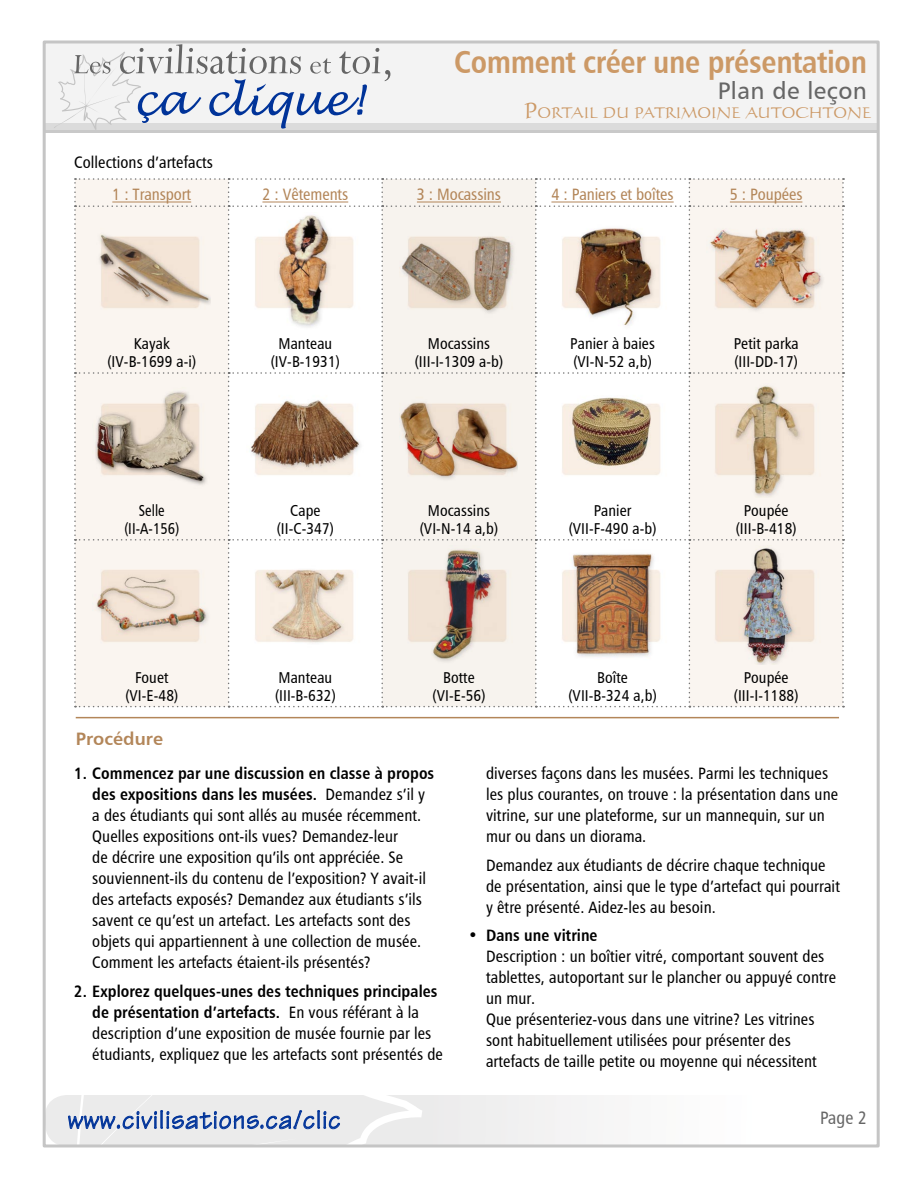
<style>
.page{position:relative;width:918px;height:1188px;background:#fff}
.page>*{position:absolute;margin:0;border:0;box-sizing:border-box;transform-origin:0 0}
.t1{font:31.5px "Humanist 777 BT Bold Condensed B";letter-spacing:-.01em;color:#c96}
.t2{font:27px "Technical Plain";letter-spacing:.03em;color:#039}
.t3{font:24px "Humanist 777 BT Roman B";letter-spacing:.02em;color:#666}
.Heading_1_rule_above{font:18px "Humanist 777 BT Bold B";color:#b38659}
.Page{font:18px "Humanist 777 BT Roman Condensed B";color:#666}
.Bullets_NumberedList{font:16.5px/21px "Humanist 777 BT Roman Condensed B";letter-spacing:.005em;color:#000}
.Text{font:16.5px "Humanist 777 BT Roman Condensed B";letter-spacing:-.005em;color:#b38659}
.Bullets_NumberedList-2{font:16.5px "Humanist 777 BT Roman Condensed B";letter-spacing:-.005em;color:#b38659}
.Table_small{font:15.75px/18px "Humanist 777 BT Roman Condensed B";letter-spacing:.005em;color:#000;text-align:center}
.Table_small-2{font:15.75px/18px "Humanist 777 BT Roman Condensed B";letter-spacing:.005em;color:#000;text-align:center;scale:.92 1}
.t4{font:14.7px "Calligraphic 421 BT Roman B";color:#c96}
.s1{font-size:21px}
.s2{font-family:"Humanist 777 BT Bold Condensed B"}
</style>
<div class="page">
<div style="left:44px;top:52px;width:834px;height:81px;background:#c9c9c9"></div>
<svg style="left:47px;top:122px;width:829px;height:8px;background:#ddd"></svg>
<div style="left:44px;top:43px;width:834px;height:79px;background:#f3f3f3"></div>
<svg style="left:45px;top:1095px;width:834px;height:51px"></svg>
<svg style="left:54px;top:44px;width:337px;height:86px"></svg>
<hr style="left:76px;top:717px;width:763px;height:1px;background:#b38659">
<svg style="left:74px;top:178px;width:770px;height:529px"></svg>
<hr style="left:112px;top:202px;width:79px;height:1px;background:#b38659">
<hr style="left:262px;top:202px;width:86px;height:1px;background:#b38659">
<hr style="left:417px;top:202px;width:84px;height:1px;background:#b38659">
<hr style="left:551px;top:202px;width:123px;height:1px;background:#b38659">
<hr style="left:730px;top:202px;width:72px;height:1px;background:#b38659">
<img style="left:92px;top:212px;width:119px;height:119px">
<img style="left:246px;top:212px;width:118px;height:119px">
<img style="left:400px;top:212px;width:118px;height:119px">
<img style="left:553px;top:212px;width:118px;height:119px">
<img style="left:707px;top:212px;width:118px;height:119px">
<img style="left:92px;top:379px;width:119px;height:118px">
<img style="left:246px;top:379px;width:118px;height:118px">
<img style="left:400px;top:379px;width:118px;height:118px">
<img style="left:553px;top:379px;width:118px;height:118px">
<img style="left:707px;top:379px;width:118px;height:118px">
<img style="left:92px;top:546px;width:119px;height:118px">
<img style="left:246px;top:546px;width:118px;height:118px">
<img style="left:400px;top:546px;width:118px;height:118px">
<img style="left:553px;top:546px;width:118px;height:118px">
<img style="left:707px;top:546px;width:118px;height:118px">
<p class="t1" style="left:454px;top:43px;width:414px">Comment créer une présentation</p>
<p class="t3" style="left:718px;top:75px;width:151px">Plan de leçon</p>
<p class="t4" style="left:524px;top:103px;width:349px"><span class="s1">P</span>ORTAIL DU PATRIMOINE AUTOCHTONE</p>
<p class="Bullets_NumberedList" style="left:74px;top:151px;width:140px">Collections d’artefacts</p>
<p class="Bullets_NumberedList-2" style="left:112px;top:184px;width:80px">1 : Transport</p>
<p class="Text" style="left:262px;top:184px;width:87px">2 : Vêtements</p>
<p class="Text" style="left:417px;top:184px;width:86px">3 : Mocassins</p>
<p class="Text" style="left:551px;top:184px;width:124px">4 : Paniers et boîtes</p>
<p class="Text" style="left:730px;top:184px;width:74px">5 : Poupées</p>
<p class="Table_small" style="left:108px;top:334px;width:90px">Kayak (IV-B-1699 a-i)</p>
<p class="Table_small" style="left:271px;top:334px;width:71px">Manteau (IV-B-1931)</p>
<p class="Table_small" style="left:415px;top:334px;width:90px">Mocassins (III-I-1309 a-b)</p>
<p class="Table_small" style="left:570px;top:334px;width:86px;text-align:left">Panier à baies (VI-N-52 a,b)</p>
<p class="Table_small" style="left:734px;top:334px;width:66px;text-align:left">Petit parka (III-DD-17)</p>
<p class="Table_small-2" style="left:124px;top:501px;width:61px">Selle (II-A-156)</p>
<p class="Table_small" style="left:277px;top:501px;width:59px">Cape (II-C-347)</p>
<p class="Table_small" style="left:420px;top:501px;width:80px">Mocassins (VI-N-14 a,b)</p>
<p class="Table_small" style="left:569px;top:501px;width:89px">Panier (VII-F-490 a-b)</p>
<p class="Table_small" style="left:736px;top:501px;width:62px">Poupée (III-B-418)</p>
<p class="Table_small" style="left:125px;top:668px;width:54px">Fouet (VI-E-48)</p>
<p class="Table_small" style="left:275px;top:668px;width:62px;text-align:left">Manteau (III-B-632)</p>
<p class="Table_small" style="left:433px;top:668px;width:54px">Botte (VI-E-56)</p>
<p class="Table_small" style="left:568px;top:668px;width:90px">Boîte (VII-B-324 a,b)</p>
<p class="Table_small" style="left:734px;top:668px;width:66px">Poupée (III-I-1188)</p>
<p class="Heading_1_rule_above" style="left:76px;top:728px;width:89px">Procédure</p>
<p class="Bullets_NumberedList" style="left:92px;top:763px;width:344px;text-indent:-18px"><span class="s2">1. Commencez par une discussion en classe à propos des expositions dans les musées.</span> Demandez s’il y a des étudiants qui sont allés au musée récemment.<br>Quelles expositions ont-ils vues? Demandez-leur<br>de décrire une exposition qu’ils ont appréciée. Se souviennent-ils du contenu de l’exposition? Y avait-il des artefacts exposés? Demandez aux étudiants s’ils savent ce qu’est un artefact. Les artefacts sont des objets qui appartiennent à une collection de musée.<br>Comment les artefacts étaient-ils présentés?</p>
<p class="Bullets_NumberedList" style="left:92px;top:980px;width:352px;text-indent:-18px"><span class="s2">2. Explorez quelques-unes des techniques principales de présentation d’artefacts.</span> En vous référant à la description d’une exposition de musée fournie par les étudiants, expliquez que les artefacts sont présentés de</p>
<p class="t2" style="left:68px;top:1103px;width:274px">www.civilisations.ca/clic</p>
<p class="Bullets_NumberedList" style="left:486px;top:763px;width:354px">diverses façons dans les musées. Parmi les techniques les plus courantes, on trouve : la présentation dans une vitrine, sur une plateforme, sur un mannequin, sur un mur ou dans un diorama.</p>
<p class="Bullets_NumberedList" style="left:486px;top:854px;width:355px">Demandez aux étudiants de décrire chaque technique de présentation, ainsi que le type d’artefact qui pourrait y être présenté. Aidez-les au besoin.</p>
<p class="Bullets_NumberedList" style="left:486px;top:925px;width:352px;text-indent:-18px">• <span class="s2">Dans une vitrine<br></span>Description : un boîtier vitré, comportant souvent des tablettes, autoportant sur le plancher ou appuyé contre un mur.<br>Que présenteriez-vous dans une vitrine? Les vitrines sont habituellement utilisées pour présenter des artefacts de taille petite ou moyenne qui nécessitent</p>
<p class="Page" style="left:820px;top:1107px;width:48px">Page 2</p>
</div>
